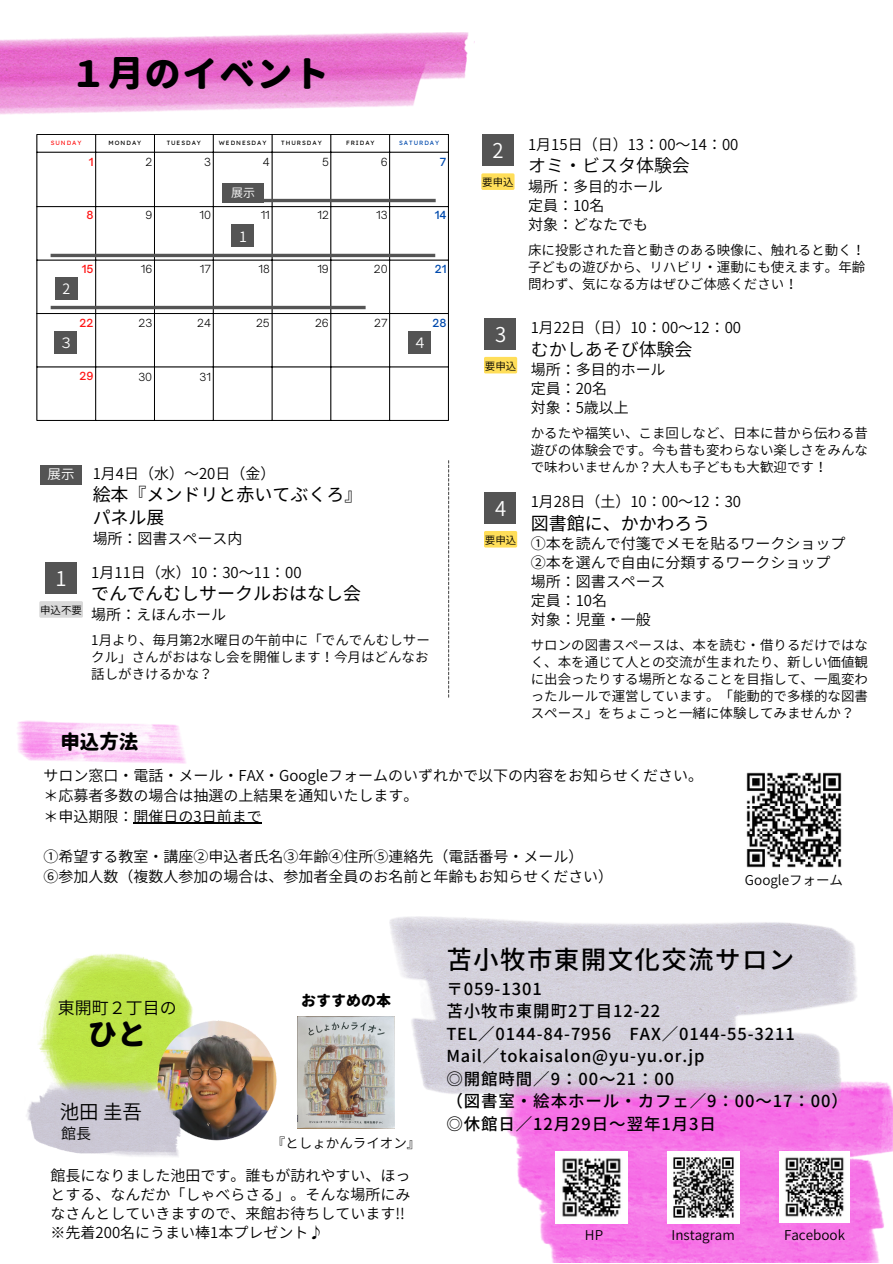
<style>
.page{position:relative;width:893px;height:1264px;background:#fff}
.page>*{position:absolute;margin:0;border:0;box-sizing:border-box;transform-origin:0 0}
.t1{font:800 36px "Gen Jyuu Gothic";letter-spacing:.035em;color:#000}
.t2{font:800 30px "Gen Jyuu Gothic";color:#000}
.t3{font:500 25.5px "Noto Sans JP";letter-spacing:.055em;color:#000}
.t4{font:600 20.4px "Noto Sans JP";color:#fff}
.t5{font:600 19.5px "Noto Sans JP";color:#000}
.t6{font:800 19.5px "Gen Jyuu Gothic";color:#000}
.t7{font:18px/23px "Noto Sans JP";color:#000}
.t8{font:600 18px "Noto Sans JP";color:#000}
.t9{font:600 16.95px "Noto Sans JP";color:#000}
.t10{font:500 16.5px/22.5px "Noto Sans JP";letter-spacing:.055em;color:#000}
.t11{font:600 15px/19px "Noto Sans JP";color:#000}
.t12{font:800 15px "Gen Jyuu Gothic";color:#000}
.t13{font:600 14.25px "Noto Sans JP";color:#fff}
.t14{font:600 13.5px/17px "Noto Sans JP";color:#000;text-align:justify}
.t15{font:600 13.5px "Noto Sans JP";color:#fff}
.t16{font:600 12px "Noto Sans JP";color:#fff}
.t17{font:300 10.65px "Open Sauce One";color:#000}
.t18{font:500 10.65px "Open Sauce One";color:#ff1616}
.t19{font:500 10.65px "Open Sauce One";color:#004aad}
.t20{font:600 10.5px "Noto Sans JP";color:#000}
.t21{font:6.15px "Lexend Deca";letter-spacing:.155em;color:#000}
.t22{font:6.15px "Lexend Deca";letter-spacing:.155em;color:#004aad}
.t23{font:6.15px "Lexend Deca";letter-spacing:.155em;color:#ff1616}
.s1{font-size:20.4px;color:#fff}
</style>
<div class="page">
<img style="left:0;top:32px;width:475px;height:83px">
<hr style="left:37px;top:135px;width:1px;height:285px;background:#000">
<hr style="left:95px;top:135px;width:1px;height:285px;background:#000">
<hr style="left:154px;top:135px;width:1px;height:285px;background:#000">
<hr style="left:213px;top:135px;width:1px;height:285px;background:#000">
<hr style="left:272px;top:135px;width:1px;height:285px;background:#000">
<hr style="left:330px;top:135px;width:1px;height:285px;background:#000">
<hr style="left:389px;top:135px;width:1px;height:285px;background:#000">
<hr style="left:448px;top:135px;width:1px;height:285px;background:#000">
<hr style="left:37px;top:134px;width:411px;height:1px;background:#000">
<hr style="left:37px;top:152px;width:411px;height:1px;background:#000">
<hr style="left:37px;top:206px;width:411px;height:1px;background:#000">
<hr style="left:37px;top:260px;width:411px;height:1px;background:#000">
<hr style="left:37px;top:313px;width:411px;height:1px;background:#000">
<hr style="left:37px;top:367px;width:411px;height:1px;background:#000">
<hr style="left:37px;top:420px;width:411px;height:1px;background:#000">
<img style="left:17px;top:720px;width:169px;height:43px">
<img style="left:506px;top:1081px;width:386px;height:181px">
<img style="left:389px;top:916px;width:468px;height:188px">
<img style="left:38px;top:954px;width:148px;height:125px">
<img style="left:120px;top:996px;width:157px;height:145px">
<img style="left:26px;top:1079px;width:155px;height:78px">
<img style="left:298px;top:1016px;width:96px;height:112px">
<img style="left:555px;top:1151px;width:72px;height:72px">
<img style="left:667px;top:1151px;width:72px;height:72px">
<img style="left:779px;top:1151px;width:70px;height:71px">
<img style="left:746px;top:772px;width:96px;height:96px">
<div style="left:408px;top:331px;width:22px;height:22px;background:#545454"></div>
<div style="left:45px;top:562px;width:31px;height:32px;background:#545454"></div>
<div style="left:484px;top:492px;width:32px;height:32px;background:#545454"></div>
<svg style="left:448px;top:460px;width:1px;height:237px"></svg>
<hr style="left:262px;top:199px;width:173px;height:3px;background:#545454">
<hr style="left:51px;top:254px;width:384px;height:3px;background:#545454">
<hr style="left:51px;top:306px;width:314px;height:3px;background:#545454">
<div style="left:222px;top:183px;width:42px;height:20px;background:#545454"></div>
<div style="left:40px;top:465px;width:42px;height:19px;background:#545454"></div>
<div style="left:232px;top:225px;width:22px;height:22px;background:#545454"></div>
<hr style="left:133px;top:822px;width:129px;height:2px;background:#000">
<svg style="left:39px;top:601px;width:44px;height:16px"></svg>
<svg style="left:484px;top:531px;width:33px;height:16px"></svg>
<div style="left:55px;top:331px;width:22px;height:22px;background:#545454"></div>
<div style="left:484px;top:318px;width:32px;height:32px;background:#545454"></div>
<svg style="left:484px;top:357px;width:33px;height:16px"></svg>
<div style="left:55px;top:277px;width:22px;height:22px;background:#545454"></div>
<div style="left:481px;top:135px;width:32px;height:31px;background:#545454"></div>
<svg style="left:481px;top:173px;width:33px;height:17px"></svg>
<h1 class="t1" style="left:70px;top:48px;width:260px">１月のイベント</h1>
<p class="t23" style="left:51px;top:139px;width:32px">SUNDAY</p>
<p class="t21" style="left:109px;top:139px;width:34px">MONDAY</p>
<p class="t21" style="left:167px;top:139px;width:36px">TUESDAY</p>
<p class="t21" style="left:219px;top:139px;width:49px">WEDNESDAY</p>
<p class="t21" style="left:281px;top:139px;width:42px">THURSDAY</p>
<p class="t21" style="left:346px;top:139px;width:30px">FRIDAY</p>
<p class="t22" style="left:399px;top:139px;width:42px">SATURDAY</p>
<p class="t18" style="left:89px;top:155px;width:6px">1</p>
<p class="t18" style="left:86px;top:209px;width:9px">8</p>
<p class="t17" style="left:145px;top:155px;width:8px">2</p>
<p class="t17" style="left:145px;top:209px;width:8px">9</p>
<p class="t17" style="left:204px;top:155px;width:8px">3</p>
<p class="t17" style="left:199px;top:209px;width:13px">10</p>
<p class="t13" style="left:62px;top:277px;width:9px">2</p>
<p class="t13" style="left:59px;top:331px;width:16px">３</p>
<p class="t18" style="left:82px;top:262px;width:13px">15</p>
<p class="t18" style="left:80px;top:316px;width:15px">22</p>
<p class="t17" style="left:141px;top:262px;width:13px">16</p>
<p class="t17" style="left:138px;top:316px;width:15px">23</p>
<p class="t17" style="left:200px;top:262px;width:13px">17</p>
<p class="t17" style="left:197px;top:316px;width:15px">24</p>
<p class="t18" style="left:79px;top:370px;width:15px">29</p>
<p class="t17" style="left:138px;top:370px;width:15px">30</p>
<p class="t17" style="left:199px;top:370px;width:13px">31</p>
<p class="t16" style="left:231px;top:183px;width:24px">展示</p>
<p class="t17" style="left:263px;top:155px;width:8px">4</p>
<p class="t13" style="left:239px;top:225px;width:9px">1</p>
<p class="t17" style="left:261px;top:209px;width:11px">11</p>
<p class="t17" style="left:258px;top:262px;width:13px">18</p>
<p class="t17" style="left:322px;top:155px;width:8px">5</p>
<p class="t17" style="left:381px;top:155px;width:8px">6</p>
<p class="t19" style="left:440px;top:155px;width:8px">7</p>
<p class="t17" style="left:317px;top:209px;width:13px">12</p>
<p class="t17" style="left:376px;top:209px;width:13px">13</p>
<p class="t19" style="left:434px;top:209px;width:13px">14</p>
<p class="t17" style="left:317px;top:262px;width:13px">19</p>
<p class="t17" style="left:374px;top:262px;width:15px">20</p>
<p class="t19" style="left:435px;top:262px;width:13px">21</p>
<p class="t17" style="left:256px;top:316px;width:15px">25</p>
<p class="t17" style="left:315px;top:316px;width:15px">26</p>
<p class="t17" style="left:374px;top:316px;width:15px">27</p>
<p class="t19" style="left:432px;top:316px;width:15px">28</p>
<p class="t13" style="left:413px;top:331px;width:16px">４</p>
<p class="t15" style="left:48px;top:464px;width:27px">展示</p>
<h3 class="t4" style="left:56px;top:562px;width:13px">1</h3>
<p class="t20" style="left:40px;top:601px;width:43px">申込不要</p>
<p class="t11" style="left:93px;top:463px;width:184px">1月 4日（水）～20日（金）</p>
<p class="t7" style="left:93px;top:482px;width:271px">絵本『メンドリと赤いてぶくろ』パネル展</p>
<p class="t11" style="left:93px;top:527px;width:151px">場所：図書スペース内</p>
<p class="t11" style="left:91px;top:561px;width:212px">1月 11日（水）10：30～11：00</p>
<p class="t7" style="left:91px;top:581px;width:271px">でんでんむしサークルおはなし会</p>
<p class="t11" style="left:91px;top:603px;width:136px">場所：えほんホール</p>
<p class="t14" style="left:91px;top:630px;width:340px">1月より、毎月第2水曜日の午前中に「でんでんむしサークル」さんがおはなし会を開催します！今月はどんなお話しがきけるかな？</p>
<p class="t11" style="left:492px;top:134px;width:248px"><span class="s1">2</span> 1月 15日（日）13：00～14：00</p>
<p class="t8" style="left:528px;top:151px;width:163px">オミ・ビスタ体験会</p>
<p class="t11" style="left:528px;top:176px;width:136px">場所：多目的ホール定員：10名<br>対象：どなたでも</p>
<p class="t14" style="left:528px;top:240px;width:339px">床に投影された音と動きのある映像に、触れると動く！子どもの遊びから、リハビリ・運動にも使えます。年齢問わず、気になる方はぜひご体感ください！</p>
<p class="t20" style="left:482px;top:174px;width:33px">要申込</p>
<p class="t11" style="left:495px;top:317px;width:248px"><span class="s1">3</span> 1月22日（日）10：00～12：00</p>
<p class="t8" style="left:530px;top:335px;width:163px">むかしあそび体験会</p>
<p class="t11" style="left:530px;top:359px;width:136px">場所：多目的ホール定員：20名<br>対象：5歳以上</p>
<p class="t14" style="left:530px;top:424px;width:339px">かるたや福笑い、こま回しなど、日本に昔から伝わる昔遊びの体験会です。今も昔も変わらない楽しさをみんなで味わいませんか？大人も子どもも大歓迎です！</p>
<p class="t20" style="left:485px;top:357px;width:33px">要申込</p>
<h3 class="t4" style="left:495px;top:492px;width:13px">4</h3>
<p class="t20" style="left:485px;top:531px;width:33px">要申込</p>
<p class="t11" style="left:530px;top:491px;width:212px">1月 28日（土）10：00～12：30</p>
<p class="t7" style="left:530px;top:511px;width:181px">図書館に、かかわろう</p>
<p class="t11" style="left:530px;top:533px;width:316px">①本を読んで付箋でメモを貼るワークショップ<br>②本を選んで自由に分類するワークショップ場所：図書スペース<br>定員：10名<br>対象：児童・一般</p>
<p class="t14" style="left:530px;top:636px;width:339px">サロンの図書スペースは、本を読む・借りるだけではなく、本を通じて人との交流が生まれたり、新しい価値観に出会ったりする場所となることを目指して、一風変わったルールで運営しています。「能動的で多様的な図書スペース」をちょこっと一緒に体験してみませんか？</p>
<h3 class="t6" style="left:60px;top:728px;width:79px">申込方法</h3>
<p class="t11" style="left:44px;top:764px;width:660px;line-height:20.2px">サロン窓口・電話・メール・FAX・Googleフォームのいずれかで以下の内容をお知らせください。＊応募者多数の場合は抽選の上結果を通知いたします。<br>＊申込期限：開催日の3日前まで</p>
<p class="t11" style="left:44px;top:845px;width:571px;line-height:20.2px">①希望する教室・講座②申込者氏名③年齢④住所⑤連絡先（電話番号・メール）<br>⑥参加人数（複数人参加の場合は、参加者全員のお名前と年齢もお知らせください）</p>
<p class="t14" style="left:745px;top:870px;width:100px">Googleフォーム</p>
<p class="t9" style="left:58px;top:993px;width:120px">東開町２丁目の</p>
<h2 class="t2" style="left:88px;top:1013px;width:61px">ひと</h2>
<h3 class="t5" style="left:60px;top:1096px;width:84px">池田圭吾</h3>
<p class="t11" style="left:61px;top:1122px;width:30px">館長</p>
<p class="t12" style="left:301px;top:989px;width:91px">おすすめの本</p>
<p class="t14" style="left:272px;top:1134px;width:150px">『としょかんライオン』</p>
<p class="t11" style="left:51px;top:1164px;width:361px">館長になりました池田です。誰もが訪れやすい、ほっとする、なんだか「しゃべらさる」。そんな場所にみなさんとしていきますので、来館お待ちしています!! ※先着200名にうまい棒1本プレゼント♪</p>
<h3 class="t3" style="left:446px;top:939px;width:349px">苫小牧市東開文化交流サロン</h3>
<p class="t10" style="left:446px;top:976px;width:403px">〒059-1301<br>苫小牧市東開町2丁目 12-22<br>TEL／0144-84-7956 FAX／0144-55-3211<br>Mail／tokaisalon@yu-yu.or.jp<br>◎開館時間／9：00～21：00<br>（図書室・絵本ホール・カフェ／9：00～17：00）◎休館日／12月 29日～翌年1月 3日</p>
<p class="t14" style="left:585px;top:1225px;width:20px">HP</p>
<p class="t14" style="left:671px;top:1225px;width:65px">Instagram</p>
<p class="t14" style="left:784px;top:1225px;width:62px">Facebook</p>
</div>
